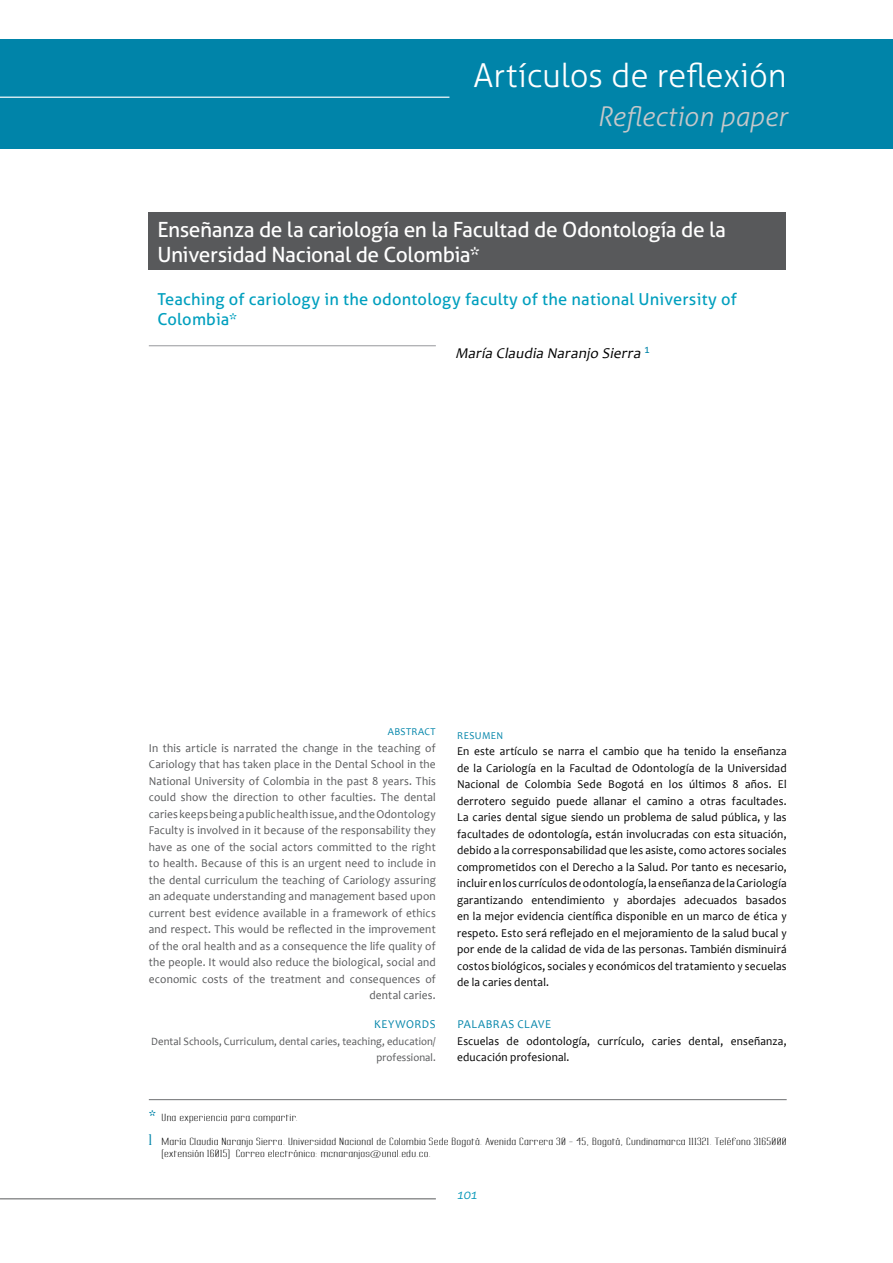
<style>
.page{position:relative;width:893px;height:1263px;background:#fff}
.page>*{position:absolute;margin:0;border:0;box-sizing:border-box;transform-origin:0 0}
.t1{font:300 33px "Aller";letter-spacing:-.005em;color:#fff}
.t2{font:italic 300 27px "Aller";letter-spacing:-.005em;color:#c7c8ca}
.t3{font:21px/25.2px "Aller";letter-spacing:-.02em;color:#fff}
.t4{font:16.5px/19.5px "Aller";letter-spacing:.01em;color:#009fbe}
.t5{font:italic 15px "Candara";color:#000}
.t6{font:italic 300 13.5px "Aller";color:#0095b7}
.t7{font:12px/16.5px "Candara";letter-spacing:.015em;color:#000;text-align:justify;scale:.95 1}
.t8{font:12px/16.5px "Candara";letter-spacing:.015em;color:#58595b;text-align:right;scale:.95 1}
.t9{font:12px "Candara";color:#0084a9;scale:.95 1}
.t10{font:11.25px/16.5px "Candara";letter-spacing:.01em;color:#58595b;text-align:right;scale:.95 1}
.t11{font:10.5px "Candara";letter-spacing:.04em;color:#0084a9;scale:.95 1}
.t12{font:9px/12px "Labtop Secundo Superwide";letter-spacing:.04em;color:#000;scale:.93 1}
.s1{color:#0084a9}
.s2{font-family:"Aller";font-size:15px;color:#0084a9}
.s3{font-family:"Labtop Superwide Boldish";font-size:13.5px;color:#0084a9}
</style>
<div class="page">
<hr style="left:0;top:1198px;width:436px;height:1px;background:#58595b">
<div style="left:0;top:39px;width:893px;height:110px;background:#0084a9"></div>
<hr style="left:0;top:97px;width:449px;height:1px;background:#fff">
<hr style="left:149px;top:1099px;width:638px;height:1px;background:#6d6e71">
<hr style="left:149px;top:345px;width:287px;height:1px;background:#a7a9ac">
<div style="left:149px;top:213px;width:637px;height:57px;background:#58595b"></div>
<p class="t1" style="left:474px;top:55px;width:315px">Artículos de reflexión</p>
<p class="t2" style="left:597px;top:100px;width:191px">Reflection paper</p>
<p class="t3" style="left:157px;top:216px;width:570px">Enseñanza de la cariología en la Facultad de Odontología de la<br>Universidad Nacional de Colombia*</p>
<p class="t4" style="left:157px;top:289px;width:581px">Teaching of cariology in the odontology faculty of the national University of<br>Colombia*</p>
<p class="t5" style="left:455px;top:344px;width:196px">María Claudia Naranjo Sierra <sup>1</sup></p>
<p class="t11" style="left:388px;top:725px;width:52px">ABSTRACT</p>
<p class="t8" style="left:149px;top:739px;width:304px">In this article is narrated the change in the teaching of Cariology that has taken place in the Dental School in the National University of Colombia in the past 8 years. This could show the direction to other faculties. The dental caries keeps being a public health issue, and the Odontology Faculty is involved in it because of the responsability they have as one of the social actors committed to the right to health. Because of this is an urgent need to include in the dental curriculum the teaching of Cariology assuring an adequate understanding and management based upon current best evidence available in a framework of ethics and respect. This would be reflected in the improvement of the oral health and as a consequence the life quality of the people. It would also reduce the biological, social and economic costs of the treatment and consequences of dental caries.</p>
<p class="t9" style="left:374px;top:1017px;width:43px">Keywords</p>
<p class="t10" style="left:151px;top:1033px;width:301px">Dental Schools, Curriculum, dental caries, teaching, education/ professional.</p>
<p class="t11" style="left:457px;top:729px;width:50px">RESUMEN</p>
<p class="t7" style="left:457px;top:743px;width:348px">En este artículo se narra el cambio que ha tenido la enseñanza de la Cariología en la Facultad de Odontología de la Universidad Nacional de Colombia Sede Bogotá en los últimos 8 años. El derrotero seguido puede allanar el camino a otras facultades.<br>La caries dental sigue siendo un problema de salud pública, y las facultades de odontología, están involucradas con esta situación, debido a la corresponsabilidad que les asiste, como actores sociales comprometidos con el Derecho a la Salud. Por tanto es necesario, incluir en los currículos de odontología, la enseñanza de la Cariología garantizando entendimiento y abordajes adecuados basados en la mejor evidencia científica disponible en un marco de ética y respeto. Esto será reflejado en el mejoramiento de la salud bucal y por ende de la calidad de vida de las personas. También disminuirá costos biológicos, sociales y económicos del tratamiento y secuelas de la caries dental.</p>
<p class="t7" style="left:457px;top:1016px;width:348px;text-align:left"><span class="s1">Palabras clave<br></span>Escuelas de odontología, currículo, caries dental, enseñanza, educación profesional.</p>
<p class="t12" style="left:149px;top:1111px;width:162px"><span class="s2">*</span> Una experiencia para compartir.</p>
<p class="t12" style="left:162px;top:1135px;width:673px;text-indent:-13px"><span class="s3">1</span> María Claudia Naranjo Sierra. Universidad Nacional de Colombia Sede Bogotá. Avenida Carrera 30 - 45, Bogotá, Cundinamarca 111321. Teléfono 3165000 (extensión 16015) Correo electrónico: mcnaranjos@unal.edu.co.</p>
<p class="t6" style="left:457px;top:1186px;width:21px">101</p>
</div>
